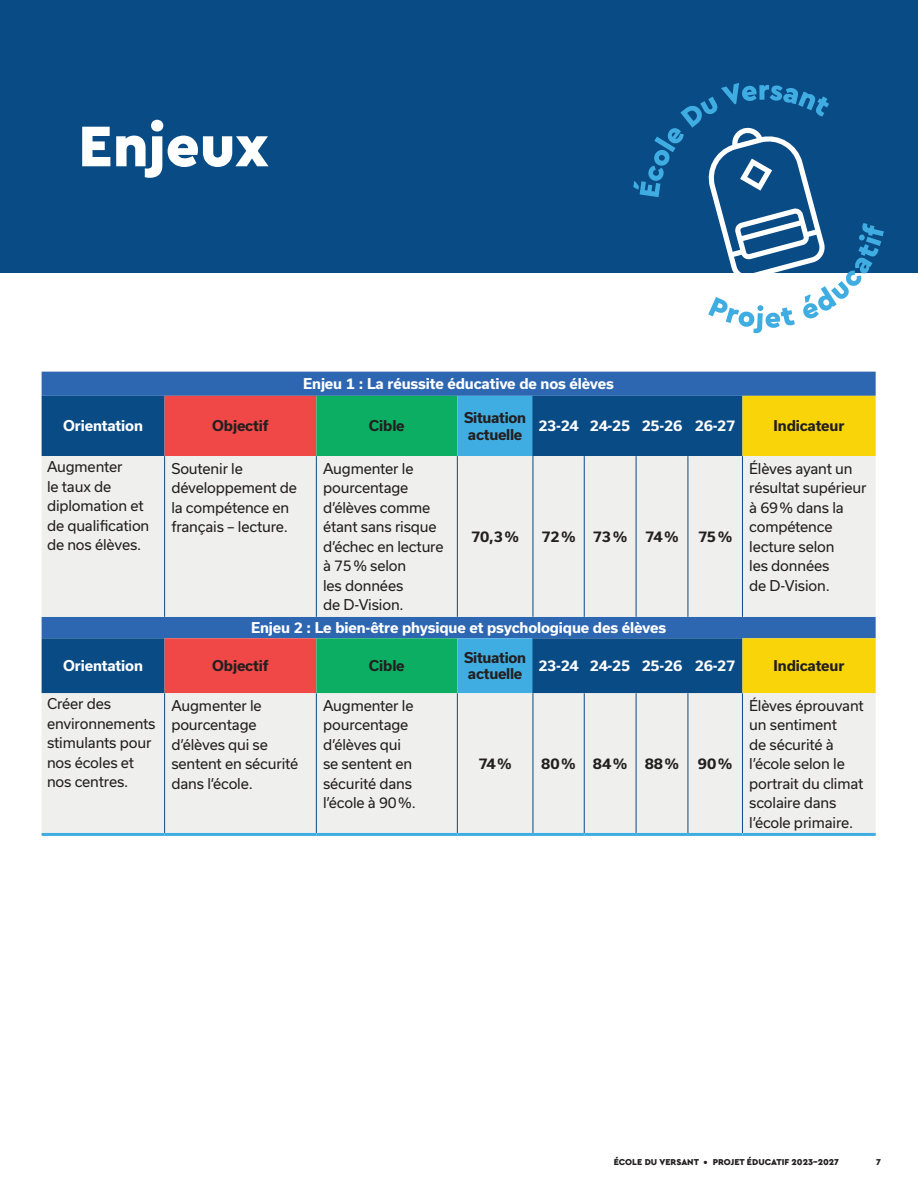
<style>
.page{position:relative;width:918px;height:1188px;background:#fff}
.page>*{position:absolute;margin:0;border:0;box-sizing:border-box;transform-origin:0 0}
.Titres{font:900 60px "Cera Pro";color:#fff}
.Texte_courant{font:14.25px/19.5px "Usual";letter-spacing:-.01em;color:#231f20}
.Texte_courant-2{font:700 14.25px "Usual";letter-spacing:-.01em;color:#fff}
.Texte_courant-3{font:700 14.25px/16.5px "Usual";letter-spacing:-.01em;color:#231f20}
.t1{font:900 9px "Cera Pro";color:#231f20}
</style>
<div class="page">
<div style="left:0;top:0;width:918px;height:272px;background:#094b85"></div>
<div style="left:42px;top:372px;width:834px;height:24px;background:#2d66b1"></div>
<div style="left:42px;top:396px;width:123px;height:60px;background:#094b85"></div>
<div style="left:165px;top:396px;width:151px;height:60px;background:#ef4847"></div>
<svg style="left:316px;top:396px;width:560px;height:60px;background:#4a926b"></svg>
<svg style="left:42px;top:456px;width:834px;height:377px;background:#ced6d5"></svg>
<hr style="left:164px;top:456px;width:1px;height:161px;background:#094b85">
<hr style="left:316px;top:456px;width:1px;height:161px;background:#094b85">
<hr style="left:457px;top:456px;width:1px;height:161px;background:#094b85">
<hr style="left:533px;top:456px;width:1px;height:161px;background:#094b85">
<hr style="left:584px;top:456px;width:1px;height:161px;background:#094b85">
<hr style="left:636px;top:456px;width:1px;height:161px;background:#094b85">
<hr style="left:688px;top:456px;width:1px;height:161px;background:#094b85">
<hr style="left:742px;top:456px;width:1px;height:161px;background:#094b85">
<hr style="left:164px;top:693px;width:1px;height:140px;background:#094b85">
<hr style="left:316px;top:693px;width:1px;height:140px;background:#094b85">
<hr style="left:457px;top:693px;width:1px;height:140px;background:#094b85">
<hr style="left:533px;top:693px;width:1px;height:140px;background:#094b85">
<hr style="left:584px;top:693px;width:1px;height:140px;background:#094b85">
<hr style="left:636px;top:693px;width:1px;height:140px;background:#094b85">
<hr style="left:688px;top:693px;width:1px;height:140px;background:#094b85">
<hr style="left:742px;top:693px;width:1px;height:140px;background:#094b85">
<hr style="left:533px;top:396px;width:1px;height:60px;background:#094b85">
<hr style="left:533px;top:638px;width:1px;height:55px;background:#094b85">
<hr style="left:42px;top:833px;width:123px;height:3px;background:#40ade2">
<hr style="left:165px;top:833px;width:151px;height:3px;background:#40ade2">
<hr style="left:316px;top:833px;width:141px;height:3px;background:#40ade2">
<hr style="left:457px;top:833px;width:76px;height:3px;background:#40ade2">
<hr style="left:533px;top:833px;width:51px;height:3px;background:#40ade2">
<hr style="left:584px;top:833px;width:52px;height:3px;background:#40ade2">
<hr style="left:636px;top:833px;width:52px;height:3px;background:#40ade2">
<hr style="left:688px;top:833px;width:54px;height:3px;background:#40ade2">
<hr style="left:742px;top:833px;width:134px;height:3px;background:#40ade2">
<svg style="left:633px;top:83px;width:251px;height:250px"></svg>
<p class="Titres" style="left:78px;top:100px;width:192px">Enjeux</p>
<p class="Texte_courant-2" style="left:303px;top:376px;width:312px">Enjeu 1 : La réussite éducative de nos élèves</p>
<p class="Texte_courant-2" style="left:63px;top:418px;width:81px">Orientation</p>
<p class="Texte_courant-3" style="left:212px;top:418px;width:58px">Objectif</p>
<p class="Texte_courant-3" style="left:369px;top:418px;width:37px">Cible</p>
<p class="Texte_courant-3" style="left:464px;top:409px;width:64px">Situation actuelle</p>
<p class="Texte_courant-2" style="left:538px;top:418px;width:42px">23-24</p>
<p class="Texte_courant-2" style="left:590px;top:418px;width:42px">24-25</p>
<p class="Texte_courant-2" style="left:642px;top:418px;width:42px">25-26</p>
<p class="Texte_courant-2" style="left:695px;top:418px;width:42px">26-27</p>
<p class="Texte_courant-3" style="left:774px;top:418px;width:72px">Indicateur</p>
<p class="Texte_courant" style="left:47px;top:457px;width:104px">Augmenter<br>le taux de diplomation et de qualification de nos élèves.</p>
<p class="Texte_courant" style="left:171px;top:458px;width:127px">Soutenir le développement de la compétence en français – lecture.</p>
<p class="Texte_courant" style="left:323px;top:458px;width:122px">Augmenter le pourcentage d’élèves comme étant sans risque d’échec en lecture à 75% selon<br>les données<br>de D-Vision.</p>
<p class="Texte_courant" style="left:749px;top:458px;width:119px">Élèves ayant un résultat supérieur à 69% dans la compétence lecture selon<br>les données<br>de D-Vision.</p>
<p class="Texte_courant-3" style="left:471px;top:528px;width:49px">70,3%</p>
<p class="Texte_courant-3" style="left:541px;top:528px;width:36px">72%</p>
<p class="Texte_courant-3" style="left:593px;top:528px;width:36px">73%</p>
<p class="Texte_courant-3" style="left:645px;top:528px;width:35px">74%</p>
<p class="Texte_courant-3" style="left:698px;top:528px;width:36px">75%</p>
<p class="Texte_courant-2" style="left:251px;top:619px;width:417px">Enjeu 2 : Le bien-être physique et psychologique des élèves</p>
<p class="Texte_courant-2" style="left:63px;top:658px;width:81px">Orientation</p>
<p class="Texte_courant-3" style="left:212px;top:658px;width:58px">Objectif</p>
<p class="Texte_courant-3" style="left:369px;top:658px;width:37px">Cible</p>
<p class="Texte_courant-3" style="left:464px;top:649px;width:64px">Situation actuelle</p>
<p class="Texte_courant-2" style="left:538px;top:658px;width:42px">23-24</p>
<p class="Texte_courant-2" style="left:590px;top:658px;width:42px">24-25</p>
<p class="Texte_courant-2" style="left:642px;top:658px;width:42px">25-26</p>
<p class="Texte_courant-2" style="left:695px;top:658px;width:42px">26-27</p>
<p class="Texte_courant-3" style="left:774px;top:658px;width:72px">Indicateur</p>
<p class="Texte_courant" style="left:47px;top:694px;width:110px">Créer des environnements stimulants pour nos écoles et nos centres.</p>
<p class="Texte_courant" style="left:171px;top:696px;width:128px">Augmenter le pourcentage d’élèves qui se sentent en sécurité dans l’école.</p>
<p class="Texte_courant" style="left:323px;top:696px;width:94px">Augmenter le pourcentage d’élèves qui se sentent en sécurité dans l’école à 90%.</p>
<p class="Texte_courant" style="left:749px;top:696px;width:116px">Élèves éprouvant un sentiment<br>de sécurité à l’école selon le portrait du climat scolaire dans l’école primaire.</p>
<p class="Texte_courant-3" style="left:478px;top:756px;width:35px">74%</p>
<p class="Texte_courant-3" style="left:541px;top:756px;width:36px">80%</p>
<p class="Texte_courant-3" style="left:593px;top:756px;width:36px">84%</p>
<p class="Texte_courant-3" style="left:645px;top:756px;width:36px">88%</p>
<p class="Texte_courant-3" style="left:698px;top:756px;width:36px">90%</p>
<p class="t1" style="left:614px;top:1155px;width:227px">ÉCOLE DU VERSANT • PROJET ÉDUCATIF 2023-2027</p>
<p class="t1" style="left:876px;top:1155px;width:6px">7</p>
</div>
